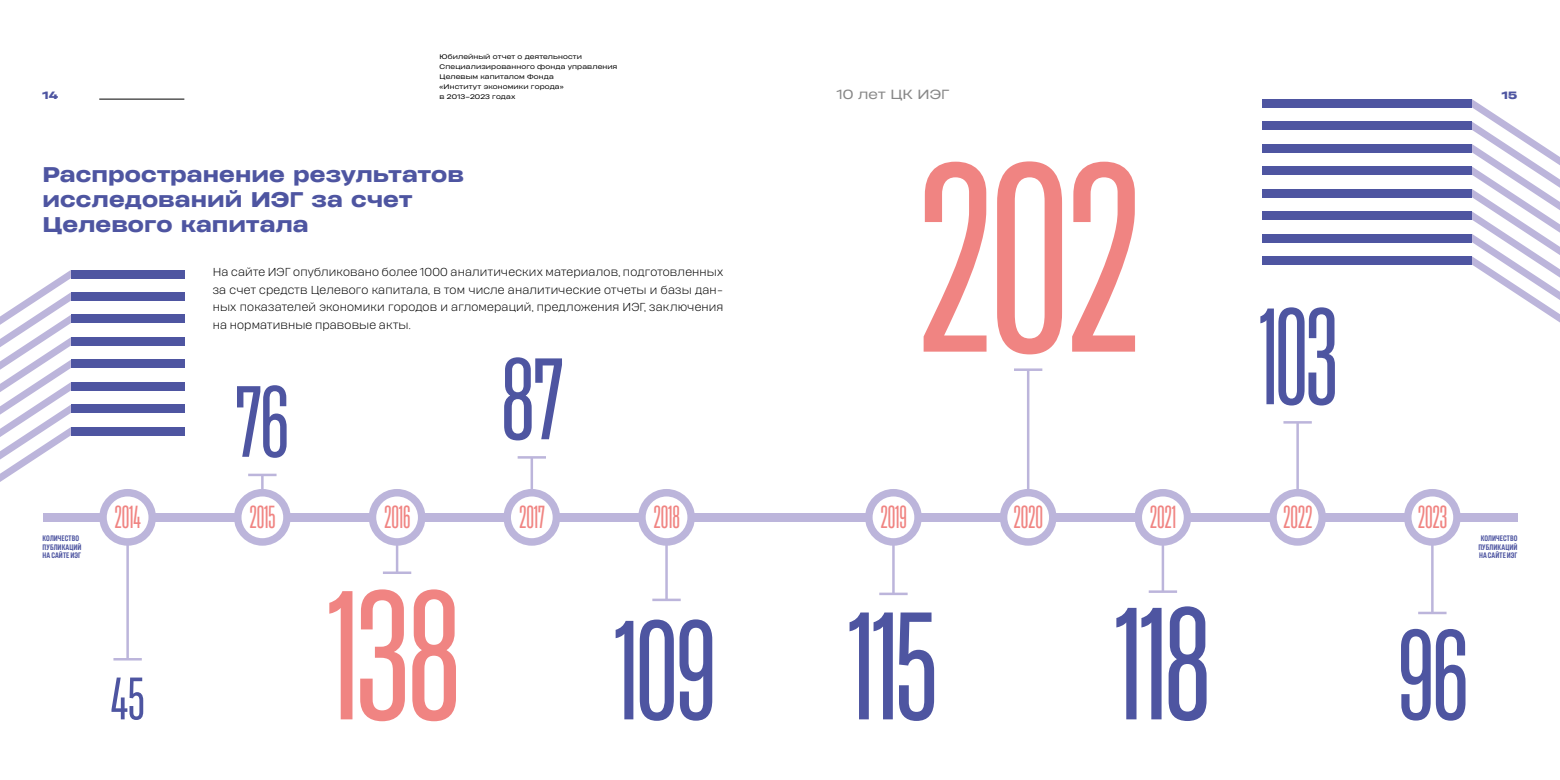
<style>
.page{position:relative;width:1560px;height:780px;background:#fff}
.page>*{position:absolute;margin:0;border:0;box-sizing:border-box;transform-origin:0 0}
.t1{font:252.5px "Heading Now 34";color:#f08482}
.t2{font:172.5px "Heading Now 34";color:#f08482}
.t3{font:150px "Heading Now 34";color:#4e55a1}
.t4{font:128.75px "Heading Now 24";color:#4e55a1}
.t5{font:120px "Heading Now 34";color:#4e55a1}
.t6{font:108.75px "Heading Now 34";color:#4e55a1}
.t7{font:95px "Heading Now 34";color:#4e55a1}
.t8{font:56.25px "Heading Now 34";color:#4e55a1}
.t9{font:30px "Heading Now 24";letter-spacing:-.005em;color:#f08482}
.t10{font:500 20px/25px "Heading Now 85";letter-spacing:.005em;color:#4e55a1}
.t11{font:12.5px "Heading Now 83";letter-spacing:.005em;color:#878787}
.t12{font:300 10.88px/17.5px "Heading Now 72";letter-spacing:.015em;color:#000;text-align:justify}
.t13{font:500 10px "Heading Now 95";color:#4e55a1}
.t14{font:500 7.5px/8.8px "Heading Now 55";letter-spacing:.01em;color:#4e55a1}
.t15{font:6.25px/10px "Heading Now 83";letter-spacing:.02em;color:#000}
.s1{font-size:132.5px;color:#4e55a1}
.s2{font-size:143.75px;color:#4e55a1}
</style>
<div class="page">
<hr style="left:99px;top:99px;width:85px;height:1px;background:#000">
<div style="left:43px;top:513px;width:1474px;height:8px;background:#bcb5db"></div>
<div style="left:103px;top:492px;width:49px;height:50px;background:#fff;border-radius:50%"></div>
<div style="left:99px;top:489px;width:57px;height:56px;border:8px solid #bcb5db;border-radius:50%"></div>
<div style="left:238px;top:492px;width:49px;height:50px;background:#fff;border-radius:50%"></div>
<div style="left:234px;top:489px;width:57px;height:56px;border:8px solid #bcb5db;border-radius:50%"></div>
<div style="left:372px;top:492px;width:49px;height:50px;background:#fff;border-radius:50%"></div>
<div style="left:369px;top:489px;width:56px;height:56px;border:8px solid #bcb5db;border-radius:50%"></div>
<div style="left:507px;top:492px;width:49px;height:50px;background:#fff;border-radius:50%"></div>
<div style="left:503px;top:489px;width:57px;height:56px;border:8px solid #bcb5db;border-radius:50%"></div>
<div style="left:642px;top:492px;width:49px;height:50px;background:#fff;border-radius:50%"></div>
<div style="left:638px;top:489px;width:56px;height:56px;border:8px solid #bcb5db;border-radius:50%"></div>
<div style="left:868px;top:492px;width:50px;height:50px;background:#fff;border-radius:50%"></div>
<div style="left:865px;top:489px;width:56px;height:56px;border:8px solid #bcb5db;border-radius:50%"></div>
<div style="left:1003px;top:492px;width:49px;height:50px;background:#fff;border-radius:50%"></div>
<div style="left:999px;top:489px;width:57px;height:56px;border:8px solid #bcb5db;border-radius:50%"></div>
<div style="left:1138px;top:492px;width:49px;height:50px;background:#fff;border-radius:50%"></div>
<div style="left:1134px;top:489px;width:57px;height:56px;border:8px solid #bcb5db;border-radius:50%"></div>
<div style="left:1272px;top:492px;width:49px;height:50px;background:#fff;border-radius:50%"></div>
<div style="left:1269px;top:489px;width:56px;height:56px;border:8px solid #bcb5db;border-radius:50%"></div>
<div style="left:1407px;top:492px;width:49px;height:50px;background:#fff;border-radius:50%"></div>
<div style="left:1403px;top:489px;width:57px;height:56px;border:8px solid #bcb5db;border-radius:50%"></div>
<hr style="left:1026px;top:369px;width:3px;height:122px;background:#bcb5db">
<hr style="left:1013px;top:368px;width:29px;height:3px;background:#bcb5db">
<hr style="left:1296px;top:422px;width:2px;height:69px;background:#bcb5db">
<hr style="left:1283px;top:421px;width:28px;height:2px;background:#bcb5db">
<hr style="left:530px;top:457px;width:3px;height:34px;background:#bcb5db">
<hr style="left:517px;top:456px;width:29px;height:2px;background:#bcb5db">
<svg style="left:261px;top:476px;width:2px;height:16px"></svg>
<hr style="left:248px;top:473px;width:28px;height:3px;background:#bcb5db">
<hr style="left:126px;top:541px;width:3px;height:118px;background:#bcb5db">
<hr style="left:113px;top:658px;width:29px;height:2px;background:#bcb5db">
<hr style="left:396px;top:540px;width:2px;height:32px;background:#bcb5db">
<hr style="left:383px;top:571px;width:28px;height:3px;background:#bcb5db">
<hr style="left:665px;top:543px;width:2px;height:57px;background:#bcb5db">
<hr style="left:652px;top:598px;width:28px;height:3px;background:#bcb5db">
<hr style="left:892px;top:540px;width:2px;height:54px;background:#bcb5db">
<hr style="left:879px;top:592px;width:28px;height:3px;background:#bcb5db">
<hr style="left:1161px;top:543px;width:2px;height:48px;background:#bcb5db">
<hr style="left:1148px;top:590px;width:28px;height:3px;background:#bcb5db">
<hr style="left:1430px;top:540px;width:3px;height:73px;background:#bcb5db">
<hr style="left:1417px;top:611px;width:29px;height:3px;background:#bcb5db">
<div style="left:71px;top:270px;width:113px;height:8px;background:#4e55a1"></div>
<div style="left:71px;top:292px;width:113px;height:8px;background:#4e55a1"></div>
<div style="left:71px;top:315px;width:113px;height:8px;background:#4e55a1"></div>
<div style="left:71px;top:337px;width:113px;height:8px;background:#4e55a1"></div>
<div style="left:71px;top:360px;width:113px;height:8px;background:#4e55a1"></div>
<div style="left:71px;top:382px;width:113px;height:8px;background:#4e55a1"></div>
<div style="left:71px;top:404px;width:113px;height:9px;background:#4e55a1"></div>
<div style="left:71px;top:427px;width:113px;height:8px;background:#4e55a1"></div>
<svg style="left:0;top:270px;width:71px;height:212px"></svg>
<div style="left:1261px;top:99px;width:210px;height:8px;background:#4e55a1"></div>
<div style="left:1261px;top:122px;width:210px;height:8px;background:#4e55a1"></div>
<div style="left:1261px;top:144px;width:210px;height:8px;background:#4e55a1"></div>
<div style="left:1261px;top:166px;width:210px;height:9px;background:#4e55a1"></div>
<div style="left:1261px;top:189px;width:210px;height:8px;background:#4e55a1"></div>
<div style="left:1261px;top:211px;width:210px;height:9px;background:#4e55a1"></div>
<div style="left:1261px;top:234px;width:210px;height:8px;background:#4e55a1"></div>
<div style="left:1261px;top:256px;width:210px;height:9px;background:#4e55a1"></div>
<svg style="left:1471px;top:99px;width:88px;height:223px"></svg>
<p class="t13" style="left:43px;top:87px;width:17px">14</p>
<p class="t15" style="left:439px;top:52px;width:179px">Юбилейный отчет о деятельности<br>Специализированного фонда управления<br>Целевым капиталом Фонда<br>«Институт экономики города»<br>в 2013–2023 годах</p>
<h3 class="t10" style="left:43px;top:161px;width:423px">Распространение результатов исследований ИЭГ за счет<br>Целевого капитала</h3>
<p class="t12" style="left:213px;top:263px;width:512px">На сайте ИЭГ опубликовано более 1000 аналитических материалов, подготовленных за счет средств Целевого капитала, в том числе аналитические отчеты и базы дан&shy;ных показателей экономики городов и агломераций, предложения ИЭГ, заключения на нормативные правовые акты.</p>
<h3 class="t7" style="left:235px;top:357px;width:56px">76</h3>
<h3 class="t6" style="left:500px;top:325px;width:64px">87</h3>
<p class="t11" style="left:836px;top:85px;width:114px">10 лет ЦК ИЭГ</p>
<p class="t13" style="left:1501px;top:87px;width:17px">15</p>
<h1 class="t1" style="left:915px;top:87px;width:228px">202</h1>
<h3 class="t4" style="left:1260px;top:269px;width:79px">103</h3>
<h3 class="t9" style="left:114px;top:496px;width:28px">2014</h3>
<h3 class="t9" style="left:249px;top:496px;width:27px">2015</h3>
<h3 class="t9" style="left:384px;top:496px;width:28px">2016</h3>
<h3 class="t9" style="left:519px;top:496px;width:27px">2017</h3>
<h3 class="t9" style="left:653px;top:496px;width:28px">2018</h3>
<h3 class="t9" style="left:880px;top:496px;width:28px">2019</h3>
<h3 class="t9" style="left:1013px;top:496px;width:31px">2020</h3>
<h3 class="t9" style="left:1149px;top:496px;width:28px">2021</h3>
<h3 class="t9" style="left:1282px;top:496px;width:31px">2022</h3>
<h3 class="t9" style="left:1417px;top:496px;width:31px">2023</h3>
<p class="t14" style="left:43px;top:533px;width:41px">КОЛИЧЕСТВО<br>ПУБЛИКАЦИЙ<br>НА САЙТЕ ИЭГ</p>
<p class="t14" style="left:1477px;top:533px;width:41px;text-align:center">КОЛИЧЕСТВО<br>ПУБЛИКАЦИЙ<br>НА САЙТЕ ИЭГ</p>
<h3 class="t8" style="left:111px;top:660px;width:35px">45</h3>
<h2 class="t2" style="left:329px;top:539px;width:609px">138 <span class="s1">109</span> <span class="s2">115</span></h2>
<h3 class="t3" style="left:1116px;top:562px;width:96px">118</h3>
<h3 class="t5" style="left:1396px;top:593px;width:73px">96</h3>
</div>
